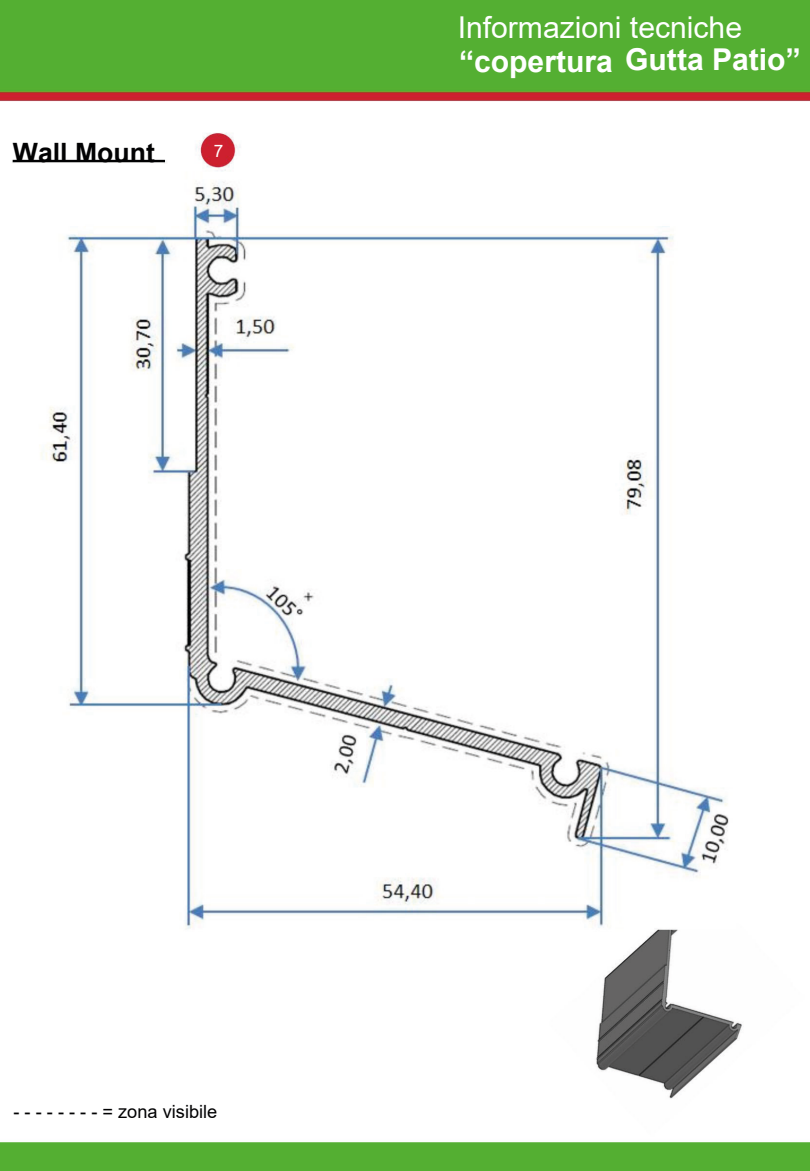
<style>
.page{position:relative;width:810px;height:1171px;background:#fff}
.page>*{position:absolute;margin:0;border:0;box-sizing:border-box;transform-origin:0 0}
.t1{font:700 30.15px/32.8px "Arial";color:#fff}
.t2{font:700 26.55px "Arial";color:#020203}
.t3{font:18.15px "Arial";color:#020203}
.t4{font:17.25px "Arial";color:#fff}
.s1{font-weight:400}
</style>
<div class="page">
<img style="left:0;top:0;width:810px;height:1170px">
<div style="left:0;top:0;width:311px;height:87px;background:#54af32"></div>
<p class="t2" style="left:13px;top:134px;width:143px">Wall Mount</p>
<p class="t4" style="left:214px;top:138px;width:11px">7</p>
<p class="t1" style="left:458px;top:11px;width:345px"><span class="s1">Informazioni tecniche </span>“copertura Gutta Patio”</p>
<p class="t3" style="left:14px;top:1099px;width:205px">- - - - - - - - = zona visibile</p>
</div>
